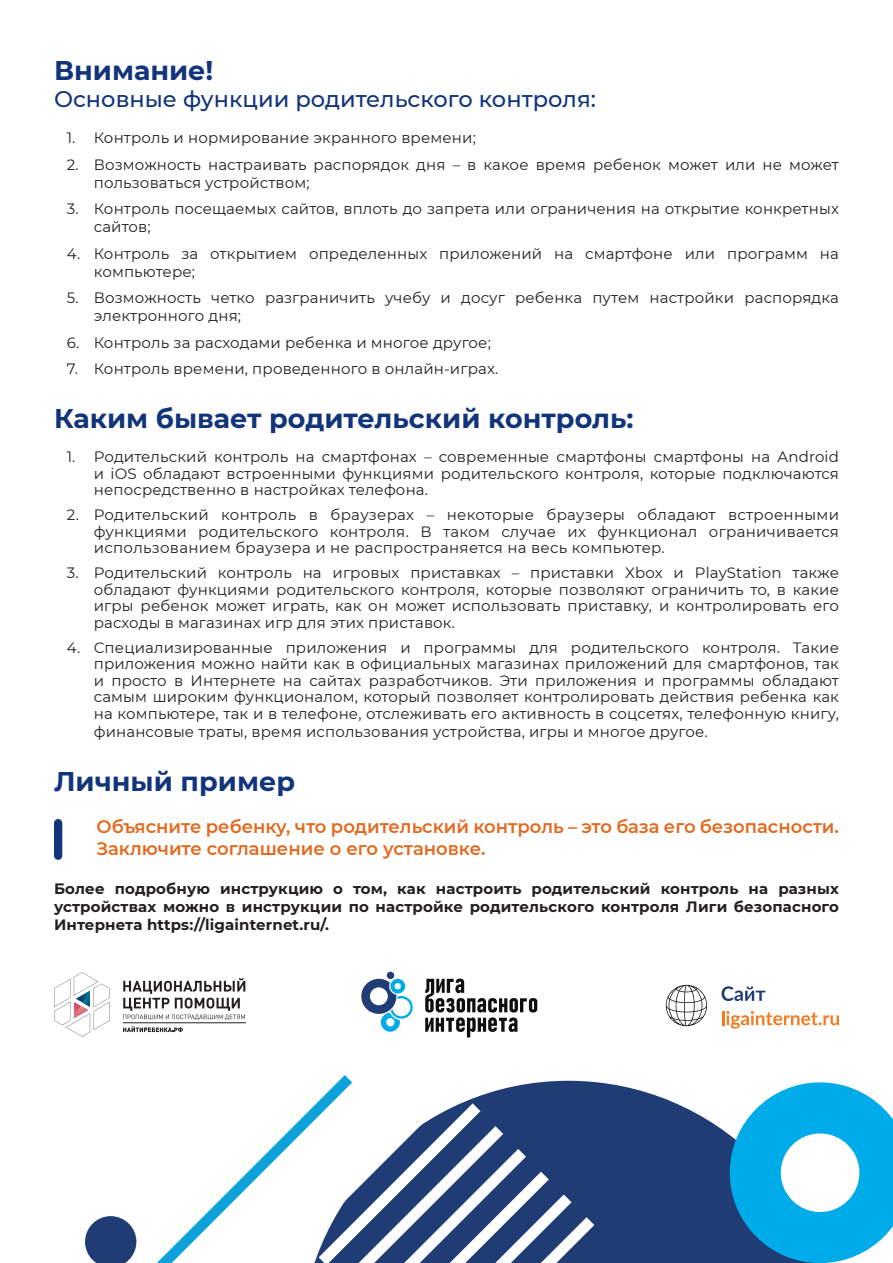
<style>
.page{position:relative;width:893px;height:1263px;background:#fff}
.page>*{position:absolute;margin:0;border:0;box-sizing:border-box;transform-origin:0 0}
.t1{font:700 27px "Montserrat";color:#11347a}
.t2{font:500 22.5px "Montserrat";color:#11347a}
.t3{font:600 18px/21.6px "Montserrat";color:#e2691e}
.t4{font:15px/16.5px "Montserrat";letter-spacing:.01em;color:#231f20}
.t5{font:700 15px/18px "Montserrat";letter-spacing:.01em;color:#231f20;text-align:justify}
</style>
<div class="page">
<svg style="left:54px;top:972px;width:56px;height:65px"></svg>
<svg style="left:123px;top:978px;width:122px;height:42px"></svg>
<svg style="left:123px;top:1026px;width:60px;height:6px"></svg>
<hr style="left:123px;top:1022px;width:123px;height:1px;background:#231f20">
<svg style="left:425px;top:978px;width:112px;height:59px"></svg>
<svg style="left:361px;top:979px;width:52px;height:53px"></svg>
<div style="left:387px;top:972px;width:7px;height:7px;background:#203c74;border-radius:50%"></div>
<svg style="left:721px;top:986px;width:44px;height:15px"></svg>
<svg style="left:666px;top:985px;width:41px;height:41px"></svg>
<svg style="left:722px;top:1011px;width:117px;height:17px"></svg>
<svg style="left:594px;top:1082px;width:136px;height:181px;background:#375082"></svg>
<svg style="left:85px;top:1216px;width:51px;height:47px"></svg>
<svg style="left:157px;top:1075px;width:437px;height:188px"></svg>
<div style="left:54px;top:819px;width:8px;height:41px;background:#11347a;border-radius:4px"></div>
<svg style="left:730px;top:1082px;width:163px;height:181px"></svg>
<h1 class="t1" style="left:54px;top:51px;width:161px">Внимание!</h1>
<h2 class="t2" style="left:54px;top:83px;width:543px">Основные функции родительского контроля:</h2>
<p class="t4" style="left:67px;top:129px;width:411px">1. Контроль и нормирование экранного времени;</p>
<p class="t4" style="left:94px;top:155px;width:747px;line-height:18px;text-indent:-27px">2. Возможность настраивать распорядок дня – в какое время ребенок может или не может пользоваться устройством;</p>
<p class="t4" style="left:94px;top:199px;width:747px;line-height:18px;text-indent:-27px">3. Контроль посещаемых сайтов, вплоть до запрета или ограничения на открытие конкретных сайтов;</p>
<p class="t4" style="left:94px;top:244px;width:747px;line-height:18px;text-indent:-27px">4. Контроль за открытием определенных приложений на смартфоне или программ на компьютере;</p>
<p class="t4" style="left:94px;top:288px;width:747px;line-height:18px;text-indent:-27px">5. Возможность четко разграничить учебу и досуг ребенка путем настройки распорядка электронного дня;</p>
<p class="t4" style="left:67px;top:334px;width:426px">6. Контроль за расходами ребенка и многое другое;</p>
<p class="t4" style="left:67px;top:360px;width:433px">7. Контроль времени, проведенного в онлайн-играх.</p>
<h1 class="t1" style="left:54px;top:399px;width:581px">Каким бывает родительский контроль:</h1>
<p class="t4" style="left:94px;top:448px;width:747px;text-align:justify;text-indent:-27px">1. Родительский контроль на смартфонах – современные смартфоны смартфоны на Android и iOS обладают встроенными функциями родительского контроля, которые подключаются непосредственно в настройках телефона.</p>
<p class="t4" style="left:94px;top:506px;width:747px;text-align:justify;text-indent:-27px">2. Родительский контроль в браузерах – некоторые браузеры обладают встроенными функциями родительского контроля. В таком случае их функционал ограничивается использованием браузера и не распространяется на весь компьютер.</p>
<p class="t4" style="left:94px;top:564px;width:747px;text-align:justify;text-indent:-27px">3. Родительский контроль на игровых приставках – приставки Xbox и PlayStation также обладают функциями родительского контроля, которые позволяют ограничить то, в какие игры ребенок может играть, как он может использовать приставку, и контролировать его расходы в магазинах игр для этих приставок.</p>
<p class="t4" style="left:94px;top:639px;width:747px;text-align:justify;text-indent:-27px">4. Специализированные приложения и программы для родительского контроля. Такие приложения можно найти как в официальных магазинах приложений для смартфонов, так и просто в Интернете на сайтах разработчиков. Эти приложения и программы обладают самым широким функционалом, который позволяет контролировать действия ребенка как на компьютере, так и в телефоне, отслеживать его активность в соцсетях, телефонную книгу,</p>
<p class="t4" style="left:94px;top:723px;width:615px">финансовые траты, время использования устройства, игры и многое другое.</p>
<h1 class="t1" style="left:54px;top:761px;width:243px">Личный пример</h1>
<p class="t3" style="left:97px;top:815px;width:744px">Объясните ребенку, что родительский контроль – это база его безопасности.<br>Заключите соглашение о его установке.</p>
<p class="t5" style="left:54px;top:879px;width:786px">Более подробную инструкцию о том, как настроить родительский контроль на разных устройствах можно в инструкции по настройке родительского контроля Лиги безопасного Интернета https://ligainternet.ru/.</p>
</div>
